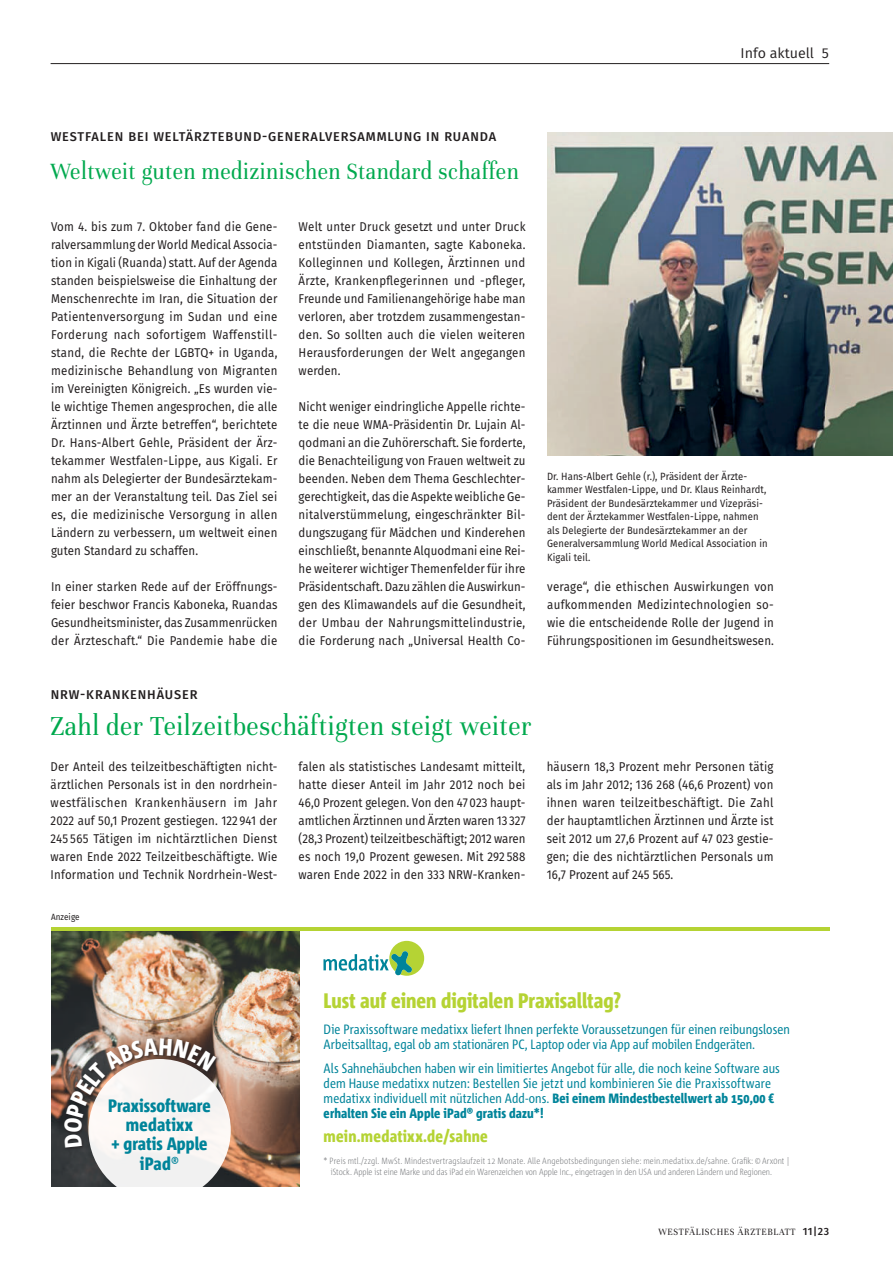
<style>
.page{position:relative;width:893px;height:1263px;background:#fff}
.page>*{position:absolute;margin:0;border:0;box-sizing:border-box;transform-origin:0 0}
.t1{font:30px "Unna";letter-spacing:.02em;color:#00a94e;scale:.9 1}
.t2{font:25.5px "Unna";letter-spacing:.02em;color:#00a94e;scale:.9 1}
.t3{font:800 21px "Corpid E1 s Cd";color:#b5d334}
.t4{font:800 18px/19.5px "Corpid E1 s Cd";color:#00849a;text-align:center}
.t5{font:800 16.5px "Corpid E1 s Cd";letter-spacing:.015em;color:#b5d334}
.t6{font:14.25px "Fira Sans";color:#231f20}
.t7{font:13.5px/15px "Corpid E1 s Cd";letter-spacing:.005em;color:#00849a}
.t8{font:12.75px/18px "Fira Sans";letter-spacing:.01em;color:#231f20;text-align:justify;scale:.9 1}
.t9{font:500 12.75px "Fira Sans";letter-spacing:.07em;color:#231f20}
.t10{font:10.5px/13.5px "Fira Sans";letter-spacing:.01em;color:#231f20;scale:.9 1}
.t11{font:10.5px "Unna";letter-spacing:.07em;color:#231f20;scale:.9 1}
.t12{font:300 9px/10.8px "Corpid E1 s Cd";letter-spacing:.005em;color:#76787b}
.t13{font:9px "Fira Sans";letter-spacing:.01em;color:#231f20;scale:.9 1}
.s1{font-weight:400}
.s2{font-weight:800}
.s3{font-family:"Fira Sans";font-weight:500}
</style>
<div class="page">
<hr style="left:51px;top:63px;width:778px;height:1px;background:#231f20">
<img style="left:547px;top:133px;width:346px;height:322px">
<img style="left:51px;top:930px;width:249px;height:256px">
<hr style="left:51px;top:927px;width:778px;height:3px;background:#b5d334">
<svg style="left:323px;top:941px;width:101px;height:35px"></svg>
<svg style="left:64px;top:1038px;width:167px;height:148px"></svg>
<p class="t6" style="left:741px;top:43px;width:90px">Info aktuell 5</p>
<p class="t9" style="left:51px;top:127px;width:447px">WESTFALEN BEI WELTÄRZTEBUND-GENERALVERSAMMLUNG IN RUANDA</p>
<h2 class="t2" style="left:51px;top:153px;width:522px">Weltweit guten medizinischen Standard schaffen</h2>
<p class="t8" style="left:51px;top:218px;width:253px">Vom 4. bis zum 7. Oktober fand die Gene&shy;ralversammlung der World Medical Associa&shy;tion in Kigali (Ruanda) statt. Auf der Agenda standen beispielsweise die Einhaltung der Menschenrechte im Iran, die Situation der Patientenversorgung im Sudan und eine Forderung nach sofortigem Waffenstill&shy;stand, die Rechte der LGBTQ+ in Uganda, medizinische Behandlung von Migranten im Vereinigten Königreich. „Es wurden vie&shy;le wichtige Themen angesprochen, die alle Ärztinnen und Ärzte betreffen“, berichtete Dr. Hans-Albert Gehle, Präsident der Ärz&shy;tekammer Westfalen-Lippe, aus Kigali. Er nahm als Delegierter der Bundesärztekam&shy;mer an der Veranstaltung teil. Das Ziel sei es, die medizinische Versorgung in allen Ländern zu verbessern, um weltweit einen guten Standard zu schaffen.</p>
<p class="t8" style="left:51px;top:578px;width:253px">In einer starken Rede auf der Eröffnungs&shy;feier beschwor Francis Kaboneka, Ruandas Gesundheitsminister, das Zusammenrücken der Ärzteschaft.“ Die Pandemie habe die</p>
<p class="t8" style="left:299px;top:218px;width:254px">Welt unter Druck gesetzt und unter Druck entstünden Diamanten, sagte Kaboneka.<br>Kolleginnen und Kollegen, Ärztinnen und Ärzte, Krankenpflegerinnen und -pfleger, Freunde und Familienangehörige habe man verloren, aber trotzdem zusammengestan&shy;den. So sollten auch die vielen weiteren Herausforderungen der Welt angegangen werden.</p>
<p class="t8" style="left:299px;top:398px;width:254px">Nicht weniger eindringliche Appelle richte&shy;te die neue WMA-Präsidentin Dr. Lujain Al&shy;qodmani an die Zuhörerschaft. Sie forderte, die Benachteiligung von Frauen weltweit zu beenden. Neben dem Thema Geschlechter&shy;gerechtigkeit, das die Aspekte weibliche Ge&shy;nitalverstümmelung, eingeschränkter Bil&shy;dungszugang für Mädchen und Kinderehen einschließt, benannte Alquodmani eine Rei&shy;he weiterer wichtiger Themenfelder für ihre Präsidentschaft. Dazu zählen die Auswirkun&shy;gen des Klimawandels auf die Gesundheit, der Umbau der Nahrungsmittelindustrie, die Forderung nach „Universal Health Co-</p>
<p class="t10" style="left:547px;top:469px;width:246px">Dr. Hans-Albert Gehle (r.), Präsident der Ärzte&shy;kammer Westfalen-Lippe, und Dr. Klaus Reinhardt, Präsident der Bundesärztekammer und Vizepräsi&shy;dent der Ärztekammer Westfalen-Lippe, nahmen als Delegierte der Bundesärztekammer an der Generalversammlung World Medical Association in Kigali teil.</p>
<p class="t8" style="left:547px;top:578px;width:254px">verage“, die ethischen Auswirkungen von aufkommenden Medizintechnologien so&shy;wie die entscheidende Rolle der Jugend in Führungspositionen im Gesundheitswesen.</p>
<p class="t9" style="left:51px;top:685px;width:148px">NRW-KRANKENHÄUSER</p>
<h1 class="t1" style="left:51px;top:705px;width:536px">Zahl der Teilzeitbeschäftigten steigt weiter</h1>
<p class="t8" style="left:51px;top:758px;width:254px">Der Anteil des teilzeitbeschäftigten nicht&shy;ärztlichen Personals ist in den nordrhein&shy;westfälischen Krankenhäusern im Jahr 2022 auf 50,1 Prozent gestiegen. 122 941 der 245 565 Tätigen im nichtärztlichen Dienst waren Ende 2022 Teilzeitbeschäftigte. Wie Information und Technik Nordrhein-West-</p>
<p class="t8" style="left:299px;top:758px;width:254px">falen als statistisches Landesamt mitteilt, hatte dieser Anteil im Jahr 2012 noch bei 46,0 Prozent gelegen. Von den 47 023 haupt&shy;amtlichen Ärztinnen und Ärzten waren 13 327 (28,3 Prozent) teilzeitbeschäftigt; 2012 waren es noch 19,0 Prozent gewesen. Mit 292 588 waren Ende 2022 in den 333 NRW-Kranken-</p>
<p class="t8" style="left:547px;top:758px;width:254px">häusern 18,3 Prozent mehr Personen tätig als im Jahr 2012; 136 268 (46,6 Prozent) von ihnen waren teilzeitbeschäftigt. Die Zahl der hauptamtlichen Ärztinnen und Ärzte ist seit 2012 um 27,6 Prozent auf 47 023 gestie&shy;gen; die des nichtärztlichen Personals um 16,7 Prozent auf 245 565.</p>
<p class="t13" style="left:51px;top:910px;width:33px">Anzeige</p>
<h3 class="t4" style="left:108px;top:1095px;width:104px">Praxissoftware medatixx<br>+ gratis Apple iPad<span class="s1">®</span></h3>
<h3 class="t3" style="left:324px;top:987px;width:299px">Lust auf einen digitalen Praxisalltag?</h3>
<p class="t7" style="left:324px;top:1021px;width:468px">Die Praxissoftware medatixx liefert Ihnen perfekte Voraussetzungen für einen reibungslosen<br>Arbeitsalltag, egal ob am stationären PC, Laptop oder via App auf mobilen Endgeräten.</p>
<p class="t7" style="left:324px;top:1060px;width:458px">Als Sahnehäubchen haben wir ein limitiertes Angebot für alle, die noch keine Software aus dem Hause medatixx nutzen: Bestellen Sie jetzt und kombinieren Sie die Praxissoftware medatixx individuell mit nützlichen Add-ons. <span class="s2">Bei einem Mindestbestellwert ab 150,00 € erhalten Sie ein Apple iPad® gratis dazu*!</span></p>
<p class="t5" style="left:324px;top:1126px;width:166px">mein.medatixx.de/sahne</p>
<p class="t12" style="left:331px;top:1155px;width:461px;text-indent:-7px">* Preis mtl./zzgl. MwSt. Mindestvertragslaufzeit 12 Monate. Alle Angebotsbedingungen siehe: mein.medatixx.de/sahne. Grafik: © Arx0nt | iStock. Apple ist eine Marke und das iPad ein Warenzeichen von Apple Inc., eingetragen in den USA und anderen Ländern und Regionen.</p>
<p class="t11" style="left:659px;top:1224px;width:191px">WESTFÄLISCHES ÄRZTEBLATT <span class="s3">11|23</span></p>
</div>
